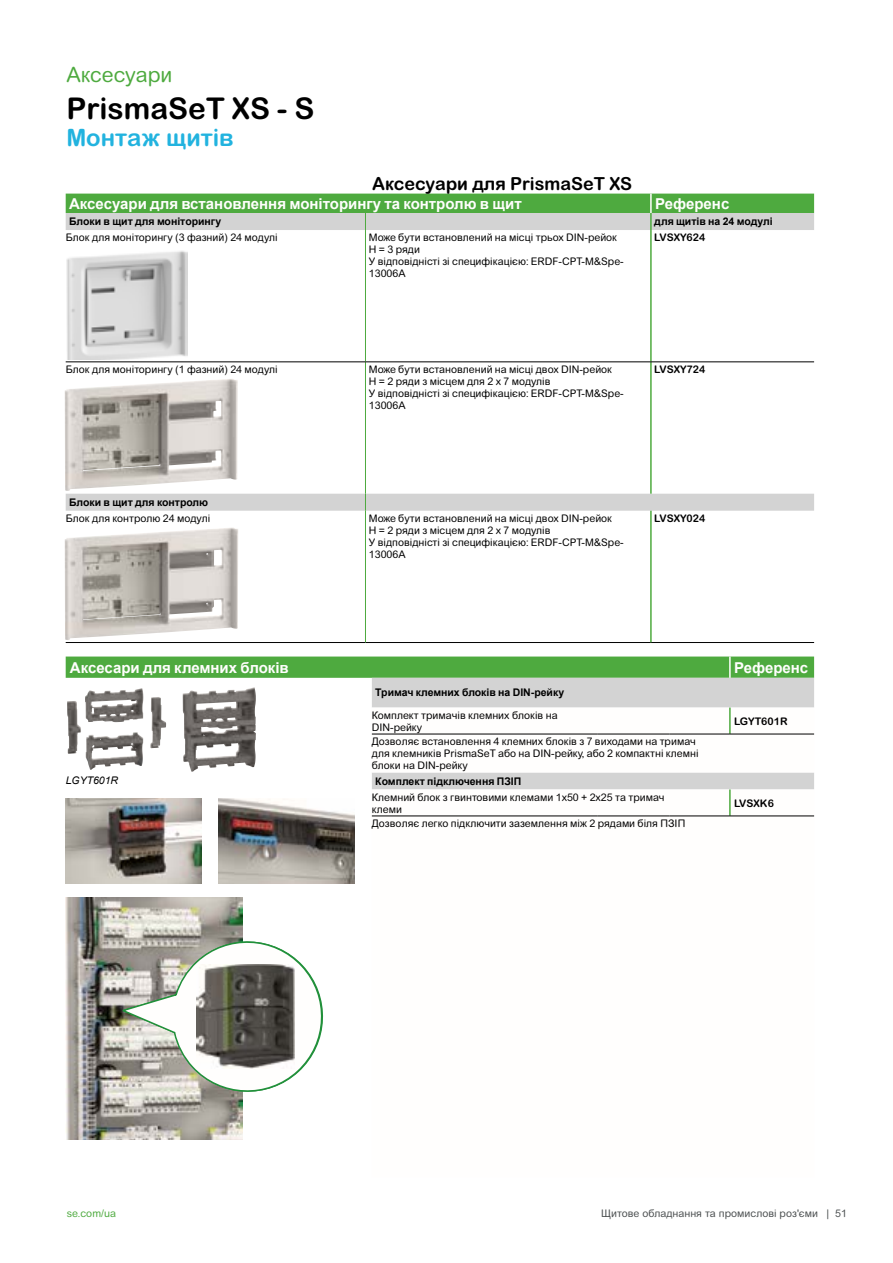
<style>
.page{position:relative;width:893px;height:1263px;background:#fff}
.page>*{position:absolute;margin:0;border:0;box-sizing:border-box;transform-origin:0 0}
.t1{font:700 30px "Arial Rounded MT Pro Cyr";color:#000}
.t2{font:700 24px "Arial Rounded MT Pro Cyr";color:#22b3df}
.t3{font:21px "Arial Rounded MT Pro Cyr";color:#4eaa3f}
.t4{font:700 18px "Arial Rounded MT Pro Cyr";color:#000}
.t5{font:700 15px "Arial";color:#fffefd}
.t6{font:10.5px/12px "Arial Rounded MT Pro Cyr";color:#000}
.t7{font:700 10.5px "Arial";color:#000}
.t8{font:10.5px "Arial Rounded MT Pro Cyr";color:#4a4e4f}
.t9{font:700 10.5px "Arial Rounded MT Pro Cyr";color:#000}
.t10{font:10.5px "Arial Rounded MT Pro Cyr";color:#4eaa3f}
.t11{font:italic 10.5px "Arial";color:#000}
</style>
<div class="page">
<svg style="left:66px;top:252px;width:748px;height:259px"></svg>
<hr style="left:66px;top:642px;width:299px;height:1px;background:#000">
<hr style="left:365px;top:642px;width:286px;height:1px;background:#000">
<hr style="left:651px;top:642px;width:163px;height:1px;background:#000">
<hr style="left:650px;top:230px;width:2px;height:132px;background:#4eaa3f">
<hr style="left:650px;top:362px;width:2px;height:132px;background:#4eaa3f">
<hr style="left:650px;top:511px;width:2px;height:131px;background:#4eaa3f">
<svg style="left:66px;top:194px;width:748px;height:36px;background:#8cbd84"></svg>
<hr style="left:365px;top:230px;width:1px;height:132px;background:#4eaa3f">
<hr style="left:365px;top:362px;width:1px;height:132px;background:#4eaa3f">
<svg style="left:365px;top:494px;width:1px;height:17px"></svg>
<hr style="left:365px;top:511px;width:1px;height:131px;background:#4eaa3f">
<hr style="left:66px;top:362px;width:299px;height:1px;background:#000">
<hr style="left:365px;top:362px;width:286px;height:1px;background:#000">
<hr style="left:651px;top:362px;width:163px;height:1px;background:#000">
<img style="left:66px;top:251px;width:121px;height:109px">
<img style="left:65px;top:379px;width:173px;height:112px">
<img style="left:65px;top:527px;width:173px;height:113px">
<svg style="left:66px;top:656px;width:748px;height:22px;background:#54ac45"></svg>
<div style="left:372px;top:678px;width:442px;height:29px;background:#d3d3d3"></div>
<svg style="left:372px;top:707px;width:442px;height:109px"></svg>
<hr style="left:729px;top:656px;width:2px;height:22px;background:#fffefd">
<hr style="left:729px;top:707px;width:2px;height:27px;background:#4eaa3f">
<hr style="left:729px;top:789px;width:2px;height:27px;background:#4eaa3f">
<hr style="left:372px;top:734px;width:225px;height:1px;background:#000">
<hr style="left:597px;top:734px;width:72px;height:1px;background:#000">
<hr style="left:669px;top:734px;width:61px;height:1px;background:#000">
<hr style="left:730px;top:734px;width:84px;height:1px;background:#000">
<hr style="left:372px;top:816px;width:225px;height:1px;background:#000">
<hr style="left:597px;top:816px;width:72px;height:1px;background:#000">
<hr style="left:669px;top:816px;width:61px;height:1px;background:#000">
<hr style="left:730px;top:816px;width:84px;height:1px;background:#000">
<img style="left:85px;top:688px;width:74px;height:60px">
<img style="left:183px;top:687px;width:73px;height:85px">
<img style="left:66px;top:898px;width:177px;height:242px">
<svg style="left:121px;top:934px;width:202px;height:165px"></svg>
<img style="left:196px;top:964px;width:99px;height:105px">
<img style="left:66px;top:798px;width:136px;height:86px">
<img style="left:219px;top:798px;width:135px;height:86px">
<h3 class="t3" style="left:66px;top:63px;width:108px">Аксесуари</h3>
<h1 class="t1" style="left:66px;top:90px;width:250px">PrismaSeT XS - S</h1>
<h2 class="t2" style="left:66px;top:123px;width:169px">Монтаж щитів</h2>
<h3 class="t4" style="left:372px;top:173px;width:262px">Аксесуари для PrismaSeT XS</h3>
<h3 class="t5" style="left:69px;top:193px;width:454px">Аксесуари для встановлення моніторингу та контролю в щит</h3>
<h3 class="t5" style="left:655px;top:193px;width:76px">Референс</h3>
<p class="t7" style="left:69px;top:214px;width:154px">Блоки в щит для моніторингу</p>
<p class="t7" style="left:654px;top:214px;width:120px">для щитів на 24 модулі</p>
<p class="t6" style="left:66px;top:232px;width:213px">Блок для моніторингу (3 фазний) 24 модулі</p>
<p class="t6" style="left:369px;top:232px;width:256px">Може бути встановлений на місці трьох DIN-рейок<br>H = 3 ряди<br>У відповідністі зі специфікацією: ERDF-CPT-M&amp;Spe-<br>13006A</p>
<p class="t9" style="left:654px;top:231px;width:52px">LVSXY624</p>
<p class="t6" style="left:66px;top:364px;width:213px">Блок для моніторингу (1 фазний) 24 модулі</p>
<p class="t6" style="left:369px;top:364px;width:256px">Може бути встановлений на місці двох DIN-рейок<br>H = 2 ряди з місцем для 2 x 7 модулів<br>У відповідністі зі специфікацією: ERDF-CPT-M&amp;Spe-13006A</p>
<p class="t9" style="left:654px;top:363px;width:52px">LVSXY724</p>
<p class="t7" style="left:69px;top:495px;width:141px">Блоки в щит для контролю</p>
<p class="t6" style="left:66px;top:512px;width:146px">Блок для контролю 24 модулі</p>
<p class="t6" style="left:369px;top:512px;width:256px">Може бути встановлений на місці двох DIN-рейок<br>H = 2 ряди з місцем для 2 x 7 модулів<br>У відповідністі зі специфікацією: ERDF-CPT-M&amp;Spe-13006A</p>
<p class="t9" style="left:654px;top:512px;width:52px">LVSXY024</p>
<h3 class="t5" style="left:70px;top:657px;width:220px">Аксесари для клемних блоків</h3>
<h3 class="t5" style="left:734px;top:657px;width:76px">Референс</h3>
<p class="t7" style="left:375px;top:686px;width:190px">Тримач клемних блоків на DIN-рейку</p>
<p class="t6" style="left:372px;top:709px;width:187px">Комплект тримачів клемних блоків на<br>DIN-рейку</p>
<p class="t9" style="left:734px;top:714px;width:55px">LGYT601R</p>
<p class="t6" style="left:372px;top:736px;width:328px">Дозволяє встановлення 4 клемних блоків з 7 виходами на тримач для клемників PrismaSeT або на DIN-рейку, або 2 компактні клемні блоки на DIN-рейку</p>
<p class="t7" style="left:375px;top:774px;width:148px">Комплект підключення ПЗІП</p>
<p class="t6" style="left:372px;top:791px;width:294px">Клемний блок з гвинтовими клемами 1x50 + 2x25 та тримач клеми</p>
<p class="t9" style="left:734px;top:796px;width:41px">LVSXK6</p>
<p class="t6" style="left:372px;top:818px;width:315px">Дозволяє легко підключити заземлення між 2 рядами біля ПЗІП</p>
<p class="t11" style="left:66px;top:774px;width:54px">LGYT601R</p>
<p class="t10" style="left:67px;top:1207px;width:50px">se.com/ua</p>
<p class="t8" style="left:601px;top:1207px;width:247px">Щитове обладнання та промислові роз'єми | 51</p>
</div>
